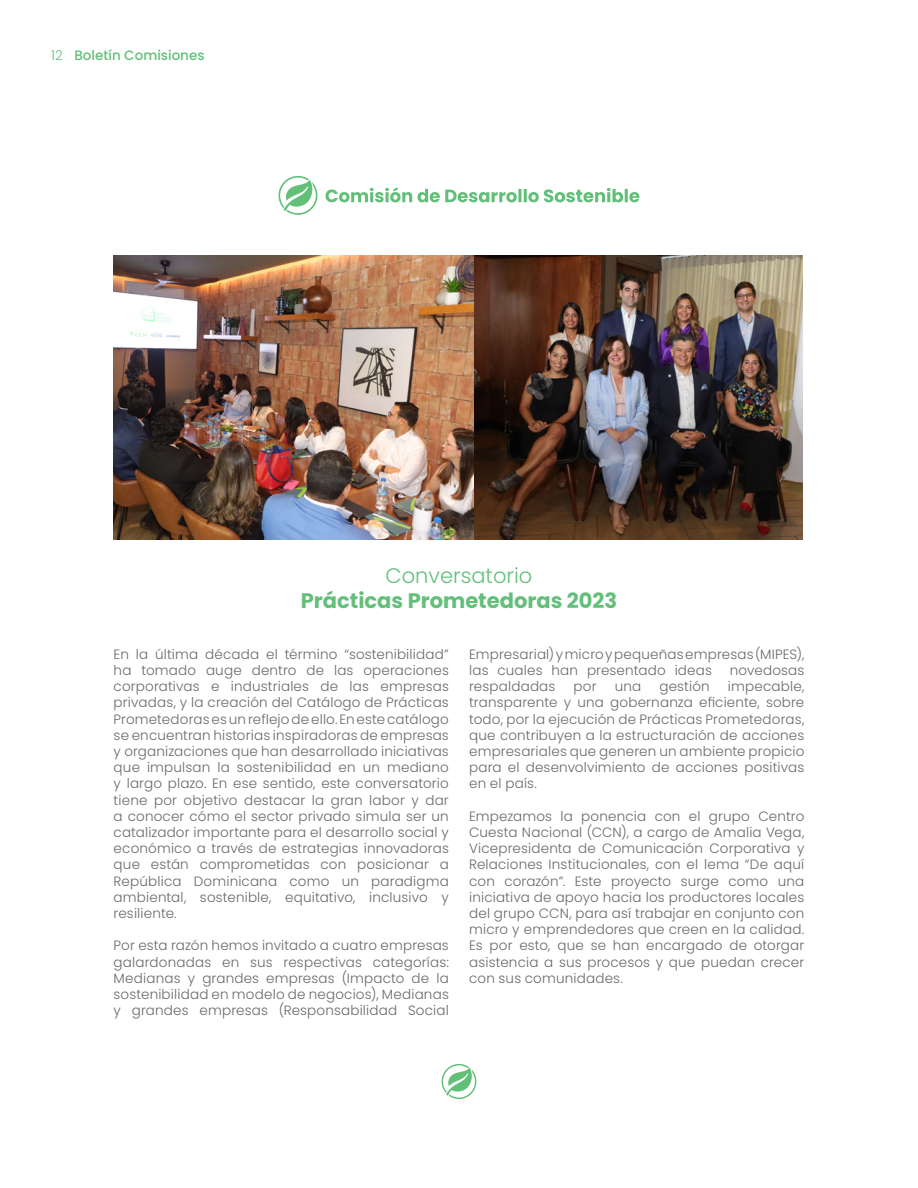
<style>
.page{position:relative;width:918px;height:1188px;background:#fff}
.page>*{position:absolute;margin:0;border:0;box-sizing:border-box;transform-origin:0 0}
.t1{font:700 21px "Poppins";color:#64bf7b}
.t2{font:300 21px "Poppins";color:#64bf7b}
.t3{font:300 13.5px/16.2px "Poppins";letter-spacing:.01em;color:#696a6e;text-align:justify}
.t4{font:500 13.5px "Poppins";color:#61bf78}
.s1{font-weight:300}
</style>
<div class="page">
<svg style="left:442px;top:1064px;width:34px;height:35px"></svg>
<svg style="left:326px;top:187px;width:313px;height:15px"></svg>
<svg style="left:279px;top:176px;width:38px;height:39px"></svg>
<img style="left:114px;top:256px;width:688px;height:284px">
<p class="t4" style="left:51px;top:48px;width:155px"><span class="s1">12</span> Boletín Comisiones</p>
<h1 class="t2" style="left:386px;top:564px;width:148px">Conversatorio</h1>
<h1 class="t1" style="left:301px;top:589px;width:318px">Prácticas Prometedoras 2023</h1>
<p class="t3" style="left:114px;top:646px;width:337px">En la última década el término “sostenibilidad” ha tomado auge dentro de las operaciones corporativas e industriales de las empresas privadas, y la creación del Catálogo de Prácticas Prometedoras es un reflejo de ello. En este catálogo se encuentran historias inspiradoras de empresas y organizaciones que han desarrollado iniciativas que impulsan la sostenibilidad en un mediano y largo plazo. En ese sentido, este conversatorio tiene por objetivo destacar la gran labor y dar a conocer cómo el sector privado simula ser un catalizador importante para el desarrollo social y económico a través de estrategias innovadoras que están comprometidas con posicionar a República Dominicana como un paradigma ambiental, sostenible, equitativo, inclusivo y resiliente.</p>
<p class="t3" style="left:114px;top:938px;width:337px">Por esta razón hemos invitado a cuatro empresas galardonadas en sus respectivas categorías:<br>Medianas y grandes empresas (Impacto de la sostenibilidad en modelo de negocios), Medianas y grandes empresas (Responsabilidad Social</p>
<p class="t3" style="left:469px;top:646px;width:337px">Empresarial) y micro y pequeñas empresas (MIPES), las cuales han presentado ideas</p>
<p class="t3" style="left:730px;top:662px;width:76px">novedosas</p>
<p class="t3" style="left:469px;top:678px;width:88px">respaldadas</p>
<p class="t3" style="left:574px;top:678px;width:25px">por</p>
<p class="t3" style="left:615px;top:678px;width:28px">una</p>
<p class="t3" style="left:659px;top:678px;width:52px">gestión</p>
<p class="t3" style="left:469px;top:678px;width:337px;text-indent:259px">impecable, transparente y una gobernanza eficiente, sobre todo, por la ejecución de Prácticas Prometedoras, que contribuyen a la estructuración de acciones empresariales que generen un ambiente propicio para el desenvolvimiento de acciones positivas en el país.</p>
<p class="t3" style="left:469px;top:808px;width:337px">Empezamos la ponencia con el grupo Centro Cuesta Nacional (CCN), a cargo de Amalia Vega, Vicepresidenta de Comunicación Corporativa y Relaciones Institucionales, con el lema “De aquí con corazón”. Este proyecto surge como una iniciativa de apoyo hacia los productores locales del grupo CCN, para así trabajar en conjunto con micro y emprendedores que creen en la calidad.<br>Es por esto, que se han encargado de otorgar asistencia a sus procesos y que puedan crecer con sus comunidades.</p>
</div>
